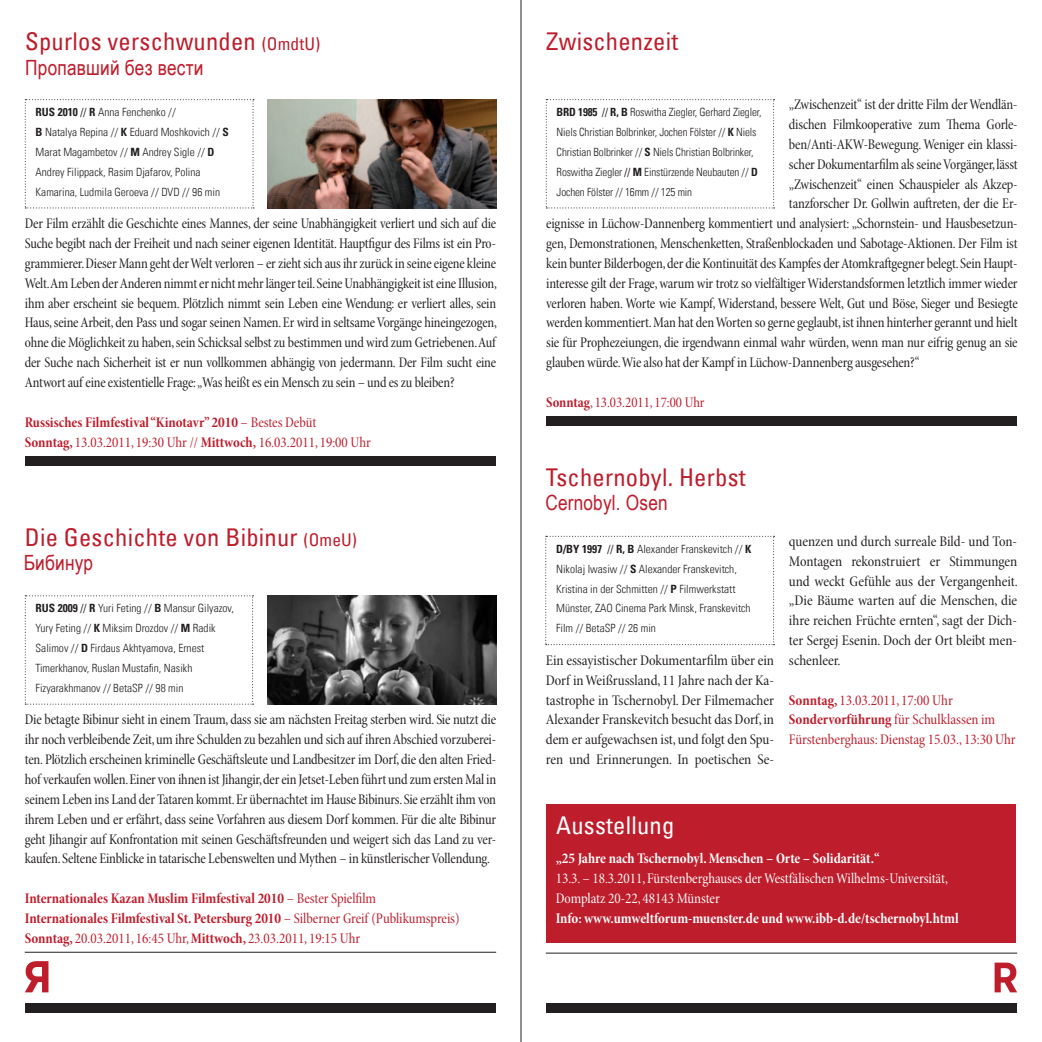
<style>
.page{position:relative;width:1042px;height:1042px;background:#fff}
.page>*{position:absolute;margin:0;border:0;box-sizing:border-box;transform-origin:0 0}
.headline{font:condensed 24.5px "Univers Com 57";letter-spacing:.01em;color:#be1d2c}
.headline-2{font:condensed 24.5px "Univers Com 57";letter-spacing:.01em;color:#fff}
.headline-3{font:21px "Arial Narrow";letter-spacing:.01em;color:#be1d2c}
.Fließtext{font:14.88px/19.8px "Minion Pro Cn Subh";letter-spacing:-.01em;color:#231f20;text-align:justify}
.Fließtext-2{font:14.88px/19.8px "Minion Pro Cn Subh";letter-spacing:-.01em;color:#231f20;text-align:justify;scale:.96 1}
.Fließtext-3{font:14.88px/19.8px "Minion Pro Cn Subh";color:#be1d2c}
.Fließtext-4{font:14.88px "Minion Pro Bold Cn Subh";letter-spacing:-.005em;color:#be1d2c}
.Fließtext-5{font:14.88px "Minion Pro Bold Cn Subh";letter-spacing:-.005em;color:#fff}
.Fließtext-6{font:14.88px "Minion Pro Cn Subh";color:#fff}
.INFOTEXT{font:11.38px/19.8px "Univers Com 47 Light Cond";color:#231f20}
.s1{font-size:17.5px}
.s2{font-family:"Univers Com 67 Bold Cond"}
.s3{font-family:"Univers Com 57";font-stretch:condensed}
.s4{font-family:"Minion Pro Cn Subh"}
.s5{font-family:"Minion Pro Bold Cn Subh"}
</style>
<div class="page">
<svg style="left:25px;top:99px;width:229px;height:109px"></svg>
<svg style="left:546px;top:99px;width:228px;height:109px"></svg>
<div style="left:26px;top:1003px;width:470px;height:9px;background:#231f20"></div>
<div style="left:547px;top:1003px;width:470px;height:9px;background:#231f20"></div>
<img style="left:268px;top:99px;width:228px;height:109px">
<svg style="left:545px;top:536px;width:229px;height:109px"></svg>
<svg style="left:25px;top:961px;width:23px;height:31px"></svg>
<hr style="left:25px;top:952px;width:471px;height:1px;background:#231f20">
<svg style="left:994px;top:962px;width:23px;height:30px"></svg>
<hr style="left:546px;top:952px;width:471px;height:1px;background:#231f20">
<div style="left:547px;top:417px;width:470px;height:9px;background:#231f20"></div>
<div style="left:25px;top:456px;width:470px;height:9px;background:#231f20"></div>
<svg style="left:25px;top:595px;width:229px;height:110px"></svg>
<img style="left:268px;top:595px;width:228px;height:109px">
<div style="left:546px;top:804px;width:469px;height:139px;background:#be1d2c"></div>
<hr style="left:521px;top:0;width:1px;height:1042px;background:#231f20">
<p class="headline" style="left:25px;top:25px;width:296px">Spurlos verschwunden <span class="s1">(OmdtU)</span></p>
<p class="headline-3" style="left:25px;top:52px;width:180px">Пропавший без вести</p>
<p class="INFOTEXT" style="left:36px;top:102px;width:142px"><span class="s2">RUS 2010</span> <span class="s3">//</span> <span class="s2">R</span> Anna Fenchenko //</p>
<p class="INFOTEXT" style="left:36px;top:122px;width:195px"><span class="s2">B</span> Natalya Repina // <span class="s2">K</span> Eduard Moshkovich // <span class="s2">S </span>Marat Magambetov // <span class="s2">M</span> Andrey Sigle // <span class="s2">D </span>Andrey Filippack, Rasim Djafarov, Polina Kamarina, Ludmila Geroeva // DVD // 96 min</p>
<p class="Fließtext-2" style="left:25px;top:214px;width:493px">Der Film erzählt die Geschichte eines Mannes, der seine Unabhängigkeit verliert und sich auf die Suche begibt nach der Freiheit und nach seiner eigenen Identität. Hauptfigur des Films ist ein Pro&shy;grammierer. Dieser Mann geht der Welt verloren – er zieht sich aus ihr zurück in seine eigene kleine Welt. Am Leben der Anderen nimmt er nicht mehr länger teil. Seine Unabhängigkeit ist eine Illusion, ihm aber erscheint sie bequem. Plötzlich nimmt sein Leben eine Wendung: er verliert alles, sein Haus, seine Arbeit, den Pass und sogar seinen Namen. Er wird in seltsame Vorgänge hineingezogen, ohne die Möglichkeit zu haben, sein Schicksal selbst zu bestimmen und wird zum Getriebenen. Auf der Suche nach Sicherheit ist er nun vollkommen abhängig von jedermann. Der Film sucht eine Antwort auf eine existentielle Frage: „Was heißt es ein Mensch zu sein – und es zu bleiben?</p>
<p class="Fließtext-4" style="left:25px;top:413px;width:293px">Russisches Filmfestival “Kinotavr” 2010 <span class="s4">– Bestes Debüt</span></p>
<p class="Fließtext-3" style="left:25px;top:432px;width:347px"><span class="s5">Sonntag,</span> 13.03.2011, 19:30 Uhr // <span class="s5">Mittwoch,</span> 16.03.2011, 19:00 Uhr</p>
<p class="headline" style="left:25px;top:521px;width:334px">Die Geschichte von Bibinur <span class="s1">(OmeU)</span></p>
<p class="headline-3" style="left:24px;top:547px;width:71px">Бибинур</p>
<p class="INFOTEXT" style="left:36px;top:598px;width:200px"><span class="s2">RUS 2009</span> <span class="s3">//</span> <span class="s2">R</span> Yuri Feting // <span class="s2">B</span> Mansur Gilyazov, Yury Feting // <span class="s2">K</span> Miksim Drozdov // <span class="s2">M</span> Radik Salimov // <span class="s2">D</span> Firdaus Akhtyamova, Ernest Timerkhanov, Ruslan Mustafin, Nasikh Fizyarakhmanov // BetaSP // 98 min</p>
<p class="Fließtext" style="left:25px;top:710px;width:473px">Die betagte Bibinur sieht in einem Traum, dass sie am nächsten Freitag sterben wird. Sie nutzt die ihr noch verbleibende Zeit, um ihre Schulden zu bezahlen und sich auf ihren Abschied vorzuberei&shy;ten. Plötzlich erscheinen kriminelle Geschäftsleute und Landbesitzer im Dorf, die den alten Fried&shy;hof verkaufen wollen. Einer von ihnen ist Jihangir, der ein Jetset-Leben führt und zum ersten Mal in seinem Leben ins Land der Tataren kommt. Er übernachtet im Hause Bibinurs. Sie erzählt ihm von ihrem Leben und er erfährt, dass seine Vorfahren aus diesem Dorf kommen. Für die alte Bibinur geht Jihangir auf Konfrontation mit seinen Geschäftsfreunden und weigert sich das Land zu ver&shy;kaufen. Seltene Einblicke in tatarische Lebenswelten und Mythen – in künstlerischer Vollendung.</p>
<p class="Fließtext-4" style="left:25px;top:889px;width:353px">Internationales Kazan Muslim Filmfestival 2010 <span class="s4">– Bester Spielfilm</span></p>
<p class="Fließtext-4" style="left:25px;top:909px;width:436px">Internationales Filmfestival St. Petersburg 2010 <span class="s4">– Silberner Greif (Publikumspreis)</span></p>
<p class="Fließtext-3" style="left:25px;top:928px;width:337px"><span class="s5">Sonntag,</span> 20.03.2011, 16:45 Uhr, <span class="s5">Mittwoch,</span> 23.03.2011, 19:15 Uhr</p>
<p class="headline" style="left:546px;top:25px;width:133px">Zwischenzeit</p>
<p class="Fließtext" style="left:789px;top:95px;width:230px">„Zwischenzeit“ ist der dritte Film der Wendlän-</p>
<p class="Fließtext" style="left:789px;top:115px;width:230px">dischen Filmkooperative zum Thema Gorle-</p>
<p class="Fließtext" style="left:789px;top:135px;width:230px">ben/Anti-AKW-Bewegung. Weniger ein klassi-</p>
<p class="Fließtext" style="left:789px;top:155px;width:230px">scher Dokumentarfilm als seine Vorgänger, lässt</p>
<p class="Fließtext" style="left:789px;top:174px;width:230px">„Zwischenzeit“ einen Schauspieler als Akzep-</p>
<p class="Fließtext" style="left:789px;top:194px;width:230px">tanzforscher Dr. Gollwin auftreten, der die Er-</p>
<p class="Fließtext" style="left:546px;top:214px;width:473px">eignisse in Lüchow-Dannenberg kommentiert und analysiert: „Schornstein- und Hausbesetzun-</p>
<p class="Fließtext" style="left:546px;top:234px;width:473px">gen, Demonstrationen, Menschenketten, Straßenblockaden und Sabotage-Aktionen. Der Film ist</p>
<p class="Fließtext" style="left:546px;top:254px;width:473px">kein bunter Bilderbogen, der die Kontinuität des Kampfes der Atomkraftgegner belegt. Sein Haupt-</p>
<p class="Fließtext" style="left:546px;top:274px;width:473px">interesse gilt der Frage, warum wir trotz so vielfältiger Widerstandsformen letztlich immer wieder</p>
<p class="Fließtext" style="left:546px;top:293px;width:473px">verloren haben. Worte wie Kampf, Widerstand, bessere Welt, Gut und Böse, Sieger und Besiegte</p>
<p class="Fließtext" style="left:546px;top:313px;width:473px">werden kommentiert. Man hat den Worten so gerne geglaubt, ist ihnen hinterher gerannt und hielt</p>
<p class="Fließtext" style="left:546px;top:333px;width:473px">sie für Prophezeiungen, die irgendwann einmal wahr würden, wenn man nur eifrig genug an sie</p>
<p class="Fließtext" style="left:546px;top:353px;width:375px">glauben würde. Wie also hat der Kampf in Lüchow-Dannenberg ausgesehen?“</p>
<p class="Fließtext-3" style="left:546px;top:393px;width:160px"><span class="s5">Sonntag</span>, 13.03.2011, 17:00 Uhr</p>
<p class="INFOTEXT" style="left:556px;top:102px;width:206px"><span class="s2">BRD 1985</span> <span class="s3">//</span> <span class="s2">R, B</span> Roswitha Ziegler, Gerhard Ziegler, Niels Christian Bolbrinker, Jochen Fölster // <span class="s2">K</span> Niels Christian Bolbrinker // <span class="s2">S</span> Niels Christian Bolbrinker, Roswitha Ziegler <span class="s3">//</span> <span class="s2">M</span> Einstürzende Neubauten // <span class="s2">D </span>Jochen Fölster // 16mm // 125 min</p>
<p class="headline" style="left:546px;top:462px;width:201px">Tschernobyl. Herbst</p>
<p class="headline-3" style="left:545px;top:487px;width:124px">Cernobyl. Osen</p>
<p class="INFOTEXT" style="left:556px;top:539px;width:197px"><span class="s2">D/BY 1997</span> <span class="s3">//</span> <span class="s2">R, B</span> Alexander Franskevitch // <span class="s2">K </span>Nikolaj Iwasiw // <span class="s2">S</span> Alexander Franskevitch, Kristina in der Schmitten // <span class="s2">P</span> Filmwerkstatt Münster, ZAO Cinema Park Minsk, Franskevitch Film // BetaSP // 26 min</p>
<p class="Fließtext" style="left:546px;top:651px;width:230px">Ein essayistischer Dokumentarfilm über ein Dorf in Weißrussland, 11 Jahre nach der Ka&shy;tastrophe in Tschernobyl. Der Filmemacher Alexander Franskevitch besucht das Dorf, in dem er aufgewachsen ist, und folgt den Spu&shy;ren und Erinnerungen. In poetischen Se-</p>
<p class="Fließtext" style="left:789px;top:532px;width:230px">quenzen und durch surreale Bild- und Ton-Montagen rekonstruiert er Stimmungen und weckt Gefühle aus der Vergangenheit. „Die Bäume warten auf die Menschen, die ihre reichen Früchte ernten“, sagt der Dich&shy;ter Sergej Esenin. Doch der Ort bleibt men&shy;schenleer.</p>
<p class="Fließtext-3" style="left:789px;top:690px;width:165px"><span class="s5">Sonntag,</span> 13.03.2011, 17:00 Uhr</p>
<p class="Fließtext-3" style="left:789px;top:710px;width:228px"><span class="s5">Sondervorführung</span> für Schulklassen im<br>Fürstenberghaus: Dienstag 15.03., 13:30 Uhr</p>
<p class="headline-2" style="left:556px;top:809px;width:120px">Ausstellung</p>
<p class="Fließtext-5" style="left:556px;top:850px;width:325px">„25 Jahre nach Tschernobyl. Menschen – Orte – Solidarität.“</p>
<p class="Fließtext-6" style="left:556px;top:869px;width:394px">13.3. – 18.3.2011, Fürstenberghauses der Westfälischen Wilhelms-Universität,</p>
<p class="Fließtext-6" style="left:556px;top:889px;width:165px">Domplatz 20-22, 48143 Münster</p>
<p class="Fließtext-5" style="left:556px;top:909px;width:404px">Info: www.umweltforum-muenster.de und www.ibb-d.de/tschernobyl.html</p>
</div>
